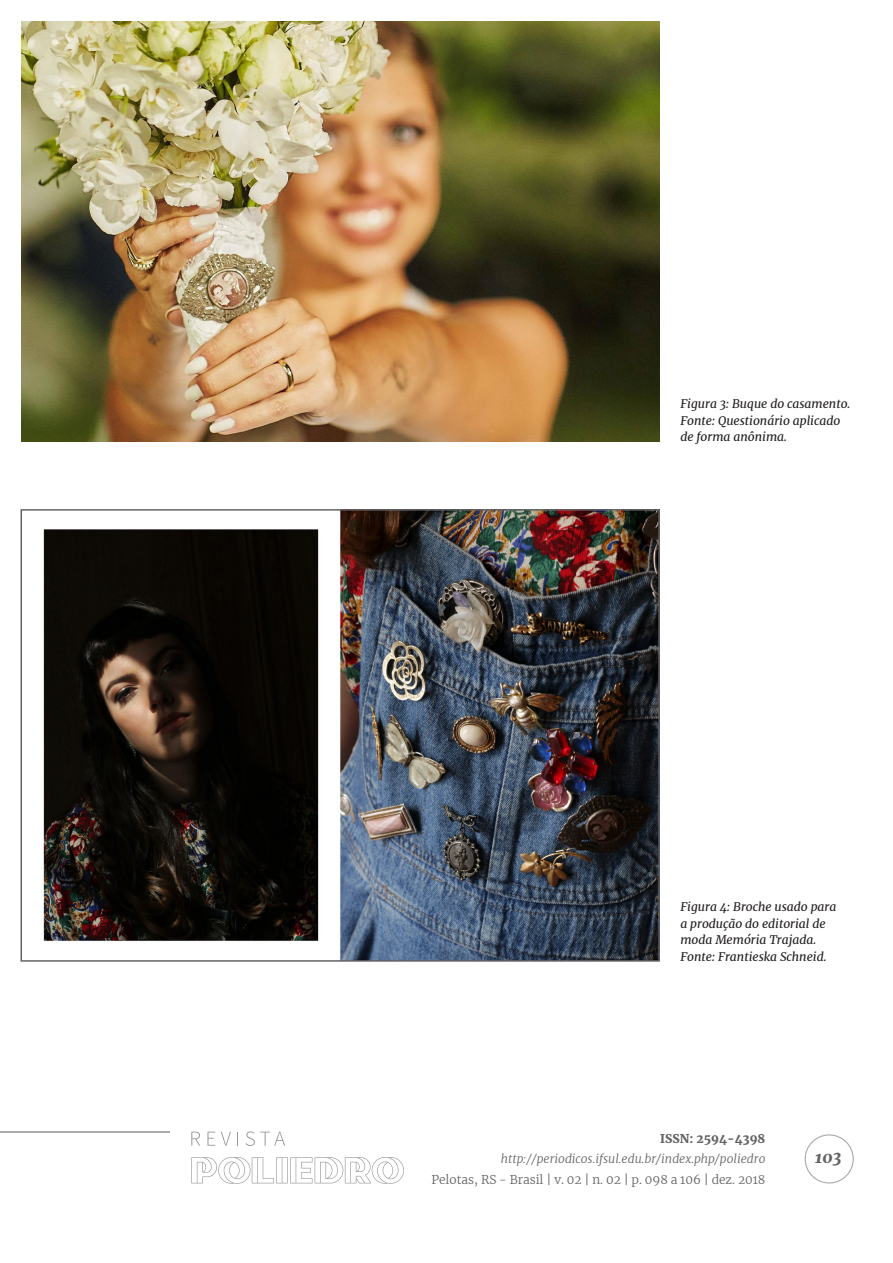
<style>
.page{position:relative;width:893px;height:1263px;background:#fff}
.page>*{position:absolute;margin:0;border:0;box-sizing:border-box;transform-origin:0 0}
.t1{font:italic 900 16.5px "Merriweather";color:#636366}
.Legenda_de_imagem{font:italic 12px/16.5px "Merriweather";color:#231f20}
.t2{font:italic 300 12px "Merriweather";color:#636366}
.t3{font:300 12px "Merriweather";color:#636366}
.t4{font:900 12px "Merriweather";color:#636366}
</style>
<div class="page">
<div style="left:805px;top:1134px;width:49px;height:49px;border:1px solid #a8a9ad;border-radius:50%"></div>
<svg style="left:191px;top:1157px;width:213px;height:27px"></svg>
<svg style="left:191px;top:1132px;width:9px;height:14px"></svg>
<svg style="left:207px;top:1132px;width:8px;height:14px"></svg>
<svg style="left:221px;top:1132px;width:10px;height:14px"></svg>
<svg style="left:237px;top:1132px;width:1px;height:14px"></svg>
<svg style="left:246px;top:1131px;width:39px;height:15px"></svg>
<hr style="left:0;top:1131px;width:170px;height:1px;background:#a8a9ad">
<img style="left:21px;top:21px;width:638px;height:420px">
<img style="left:43px;top:512px;width:614px;height:447px">
<div style="left:21px;top:509px;width:639px;height:453px;border:2px solid #636366"></div>
<p class="Legenda_de_imagem" style="left:680px;top:395px;width:172px">Figura 3: Buque do casamento.<br>Fonte: Questionário aplicado de forma anônima.</p>
<p class="Legenda_de_imagem" style="left:680px;top:898px;width:158px">Figura 4: Broche usado para a produção do editorial de moda Memória Trajada.<br>Fonte: Frantieska Schneid.</p>
<p class="t4" style="left:660px;top:1130px;width:107px">ISSN: 2594-4398</p>
<p class="t2" style="left:501px;top:1151px;width:266px">http://periodicos.ifsul.edu.br/index.php/poliedro</p>
<p class="t3" style="left:431px;top:1171px;width:335px">Pelotas, RS - Brasil | v. 02 | n. 02 | p. 098 a 106 | dez. 2018</p>
<h1 class="t1" style="left:815px;top:1146px;width:28px">103</h1>
</div>
